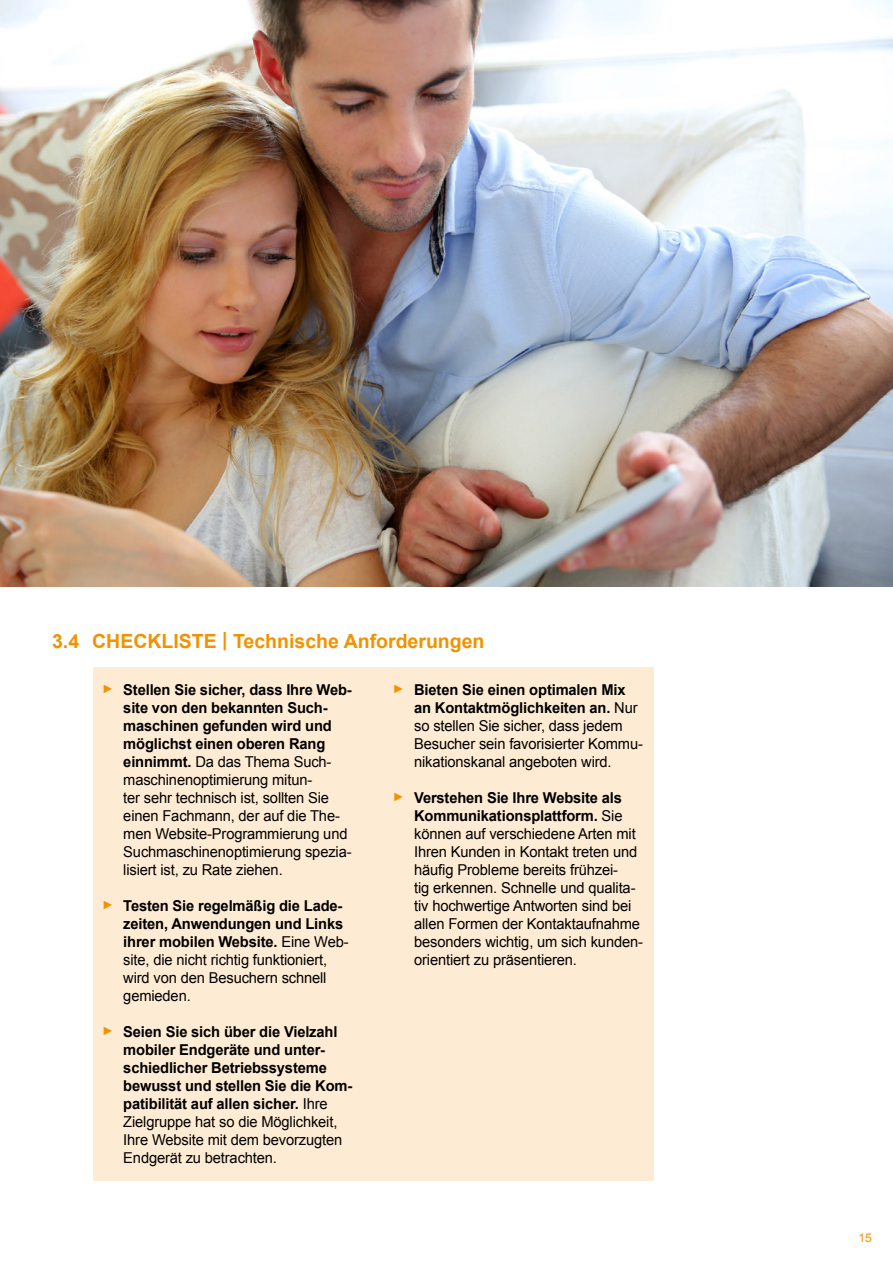
<style>
.page{position:relative;width:893px;height:1263px;background:#fff}
.page>*{position:absolute;margin:0;border:0;box-sizing:border-box;transform-origin:0 0}
.t1{font:700 19.5px "Arial";color:#f39200}
.t2{font:15px/18px "Arial";letter-spacing:-.01em;color:#000}
.t3{font:700 15px/18px "Arial";letter-spacing:-.01em;color:#000}
.t4{font:12px "Arial";color:#f39200}
.s1{font-size:12px;color:#f39200}
.s2{font-weight:700}
.s3{font-weight:400;font-size:12px;color:#f39200}
.s4{font-weight:400}
</style>
<div class="page">
<div style="left:94px;top:668px;width:560px;height:513px;background:#feebd3"></div>
<img style="left:0;top:0;width:893px;height:587px">
<h1 class="t1" style="left:52px;top:628px;width:434px">3.4 CHECKLISTE | Technische Anforderungen</h1>
<p class="t2" style="left:123px;top:681px;width:230px;text-indent:-21px"><span class="s1">►</span> <span class="s2">Stellen Sie sicher, dass Ihre Web&shy;site von den bekannten Such&shy;maschinen gefunden wird und möglichst einen oberen Rang einnimmt.</span> Da das Thema Such&shy;maschinenoptimierung mitun-<br>ter sehr technisch ist, sollten Sie einen Fachmann, der auf die The&shy;men Website-Programmierung und<br>Suchmaschinenoptimierung spezia&shy;lisiert ist, zu Rate ziehen.</p>
<p class="t2" style="left:123px;top:897px;width:227px;text-indent:-21px"><span class="s1">►</span> <span class="s2">Testen Sie regelmäßig die Lade&shy;zeiten, Anwendungen und Links ihrer mobilen Website.</span> Eine Web&shy;site, die nicht richtig funktioniert, wird von den Besuchern schnell gemieden.</p>
<p class="t3" style="left:123px;top:1023px;width:231px;text-indent:-21px"><span class="s3">►</span> Seien Sie sich über die Vielzahl mobiler Endgeräte und unter&shy;schiedlicher Betriebssysteme bewusst und stellen Sie die Kom&shy;patibilität auf allen sicher. <span class="s4">Ihre<br>Zielgruppe hat so die Möglichkeit,<br>Ihre Website mit dem bevorzugten<br>Endgerät zu betrachten.</span></p>
<p class="t2" style="left:414px;top:681px;width:230px;text-indent:-21px"><span class="s1">►</span> <span class="s2">Bieten Sie einen optimalen Mix an Kontaktmöglichkeiten an.</span> Nur so stellen Sie sicher, dass jedem Besucher sein favorisierter Kommu&shy;nikationskanal angeboten wird.</p>
<p class="t2" style="left:414px;top:789px;width:230px;text-indent:-21px"><span class="s1">►</span> <span class="s2">Verstehen Sie Ihre Website als Kommunikationsplattform.</span> Sie können auf verschiedene Arten mit Ihren Kunden in Kontakt treten und häufig Probleme bereits frühzei-<br>tig erkennen. Schnelle und qualita&shy;tiv hochwertige Antworten sind bei allen Formen der Kontaktaufnahme besonders wichtig, um sich kunden&shy;orientiert zu präsentieren.</p>
<p class="t4" style="left:858px;top:1230px;width:15px">15</p>
</div>
